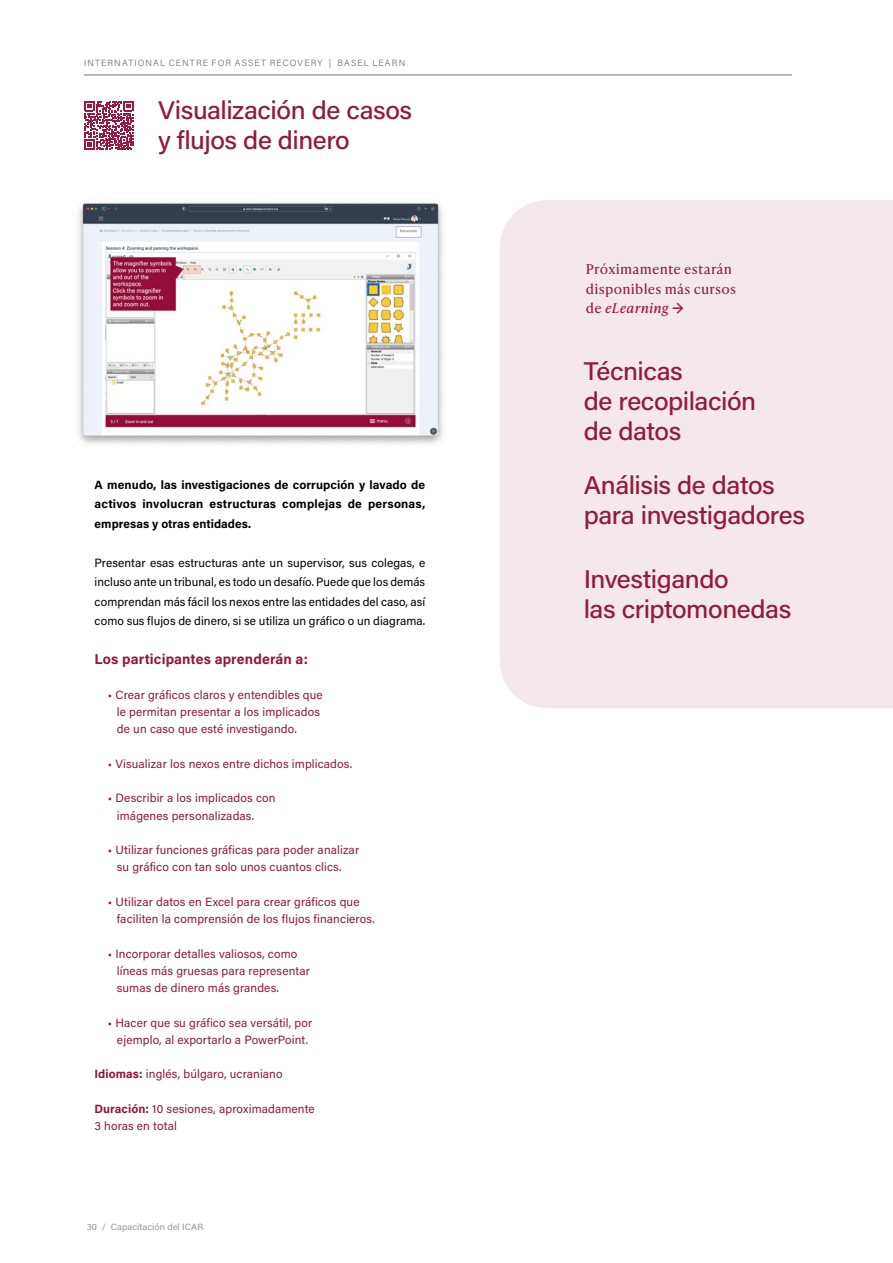
<style>
.page{position:relative;width:893px;height:1263px;background:#fff}
.page>*{position:absolute;margin:0;border:0;box-sizing:border-box;transform-origin:0 0}
.t1{font:500 25.5px/30px "Acumin Pro";letter-spacing:-.02em;color:#931a3c}
.t2{font:700 14.25px "Acumin Pro";letter-spacing:.01em;color:#93173b}
.t3{font:13.5px/19.5px "Ivy Presto Text";letter-spacing:.02em;color:#981b45}
.t4{font:12px/17.2px "Acumin Pro";letter-spacing:.01em;color:#93173b}
.t5{font:12px/19.5px "Acumin Pro";letter-spacing:.005em;color:#000;text-align:justify}
.t6{font:700 12px/19.5px "Acumin Pro";letter-spacing:.01em;color:#000;text-align:justify}
.t7{font:300 9px "Acumin Pro";letter-spacing:.125em;color:#6d6e71}
.t8{font:9px "Acumin Pro";letter-spacing:.005em;color:#939598}
.s1{font-weight:700}
.s2{font-style:italic}
.s3{font-family:"Acumin Pro";font-weight:700}
</style>
<div class="page">
<img style="left:78px;top:201px;width:365px;height:244px">
<svg style="left:84px;top:101px;width:49px;height:49px"></svg>
<hr style="left:84px;top:75px;width:708px;height:1px;background:#6d6e71">
<div style="left:500px;top:200px;width:393px;height:508px;background:#f4e8ec"></div>
<p class="t7" style="left:84px;top:57px;width:323px">INTERNATIONAL CENTRE FOR ASSET RECOVERY | BASEL LEARN</p>
<h1 class="t1" style="left:158px;top:95px;width:256px">Visualización de casos y flujos de dinero</h1>
<p class="t6" style="left:95px;top:474px;width:332px">A menudo, las investigaciones de corrupción y lavado de activos involucran estructuras complejas de personas, empresas y otras entidades.</p>
<p class="t5" style="left:95px;top:552px;width:332px">Presentar esas estructuras ante un supervisor, sus colegas, e incluso ante un tribunal, es todo un desafío. Puede que los demás comprendan más fácil los nexos entre las entidades del caso, así como sus flujos de dinero, si se utiliza un gráfico o un diagrama.</p>
<p class="t2" style="left:94px;top:649px;width:215px">Los participantes aprenderán a:</p>
<p class="t4" style="left:117px;top:686px;width:207px;text-indent:-9px">• Crear gráficos claros y entendibles que le permitan presentar a los implicados de un caso que esté investigando.</p>
<p class="t4" style="left:108px;top:755px;width:246px">• Visualizar los nexos entre dichos implicados.</p>
<p class="t4" style="left:117px;top:789px;width:160px;text-indent:-9px">• Describir a los implicados con imágenes personalizadas.</p>
<p class="t4" style="left:117px;top:841px;width:244px;text-indent:-9px">• Utilizar funciones gráficas para poder analizar su gráfico con tan solo unos cuantos clics.</p>
<p class="t4" style="left:117px;top:893px;width:259px;text-indent:-9px">• Utilizar datos en Excel para crear gráficos que faciliten la comprensión de los flujos financieros.</p>
<p class="t4" style="left:117px;top:944px;width:195px;text-indent:-9px">• Incorporar detalles valiosos, como líneas más gruesas para representar sumas de dinero más grandes.</p>
<p class="t4" style="left:108px;top:1013px;width:206px;text-align:center">• Hacer que su gráfico sea versátil, por ejemplo, al exportarlo a PowerPoint.</p>
<p class="t4" style="left:94px;top:1065px;width:190px"><span class="s1">Idiomas:</span> inglés, búlgaro, ucraniano</p>
<p class="t4" style="left:94px;top:1100px;width:222px"><span class="s1">Duración:</span> 10 sesiones, aproximadamente<br>3 horas en total</p>
<p class="t8" style="left:87px;top:1220px;width:118px">30 / Capacitación del ICAR</p>
<p class="t3" style="left:586px;top:259px;width:152px">Próximamente estarán disponibles más cursos de <span class="s2">eLearning</span> <span class="s3">→</span></p>
<h1 class="t1" style="left:584px;top:355px;width:174px">Técnicas<br>de recopilación de datos</h1>
<h1 class="t1" style="left:584px;top:469px;width:223px">Análisis de datos para investigadores</h1>
<h1 class="t1" style="left:584px;top:563px;width:209px">Investigando<br>las criptomonedas</h1>
</div>
